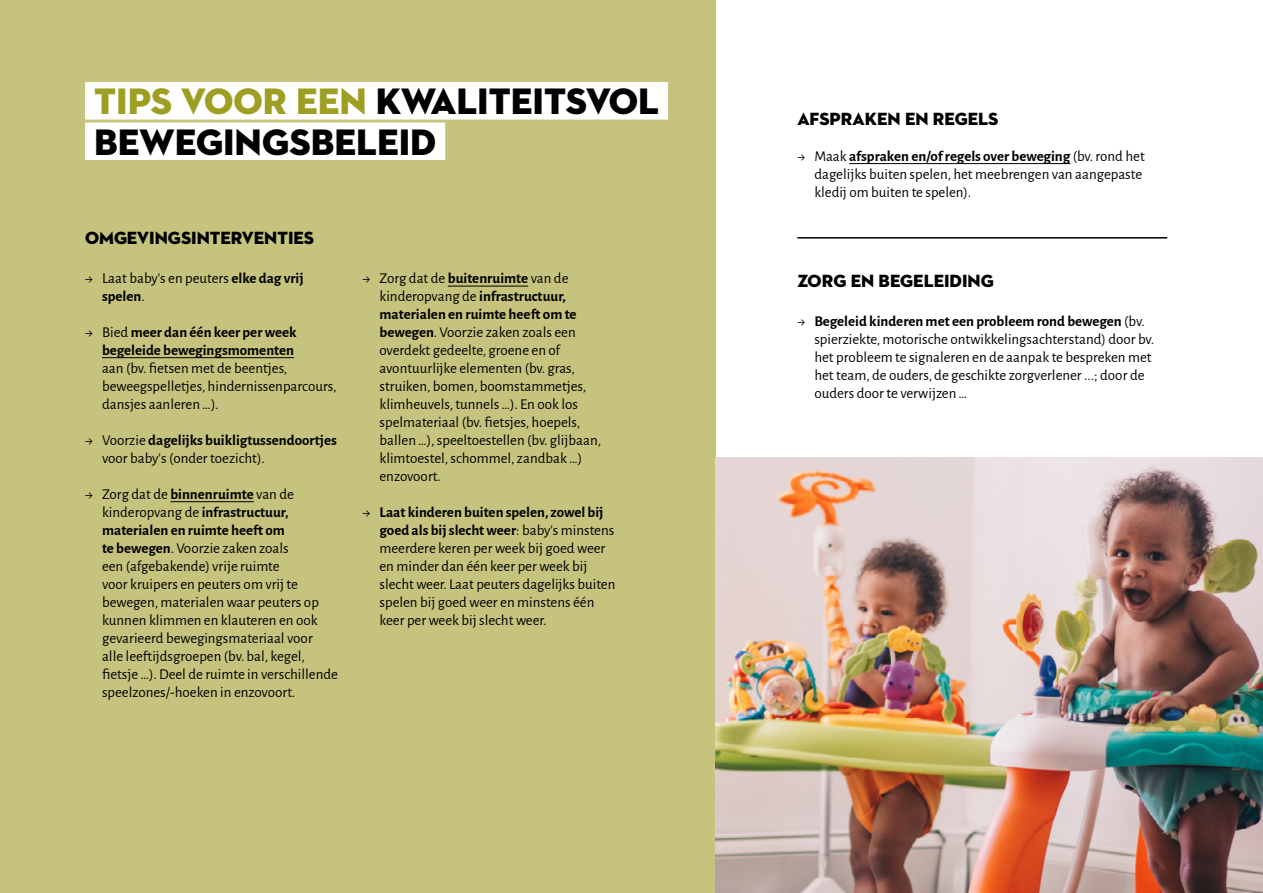
<style>
.page{position:relative;width:1263px;height:893px;background:#fff}
.page>*{position:absolute;margin:0;border:0;box-sizing:border-box;transform-origin:0 0}
.t1{font:37.5px/40.5px "Neutraface 2 Display Titling";color:#000}
.t2{font:18px "Neutraface 2 Display Titling";color:#000}
.t3{font:15px/18px "Alegreya Sans";color:#000}
.t4{font:700 15px/18px "Alegreya Sans";color:#000;text-align:right}
.s1{color:#9e9e22}
.s2{font-weight:700}
.s3{font-weight:400}
</style>
<div class="page">
<div style="left:0;top:0;width:715px;height:893px;background:#c5c37d"></div>
<hr style="left:102px;top:357px;width:192px;height:1px;background:#000">
<hr style="left:170px;top:501px;width:84px;height:1px;background:#000">
<hr style="left:448px;top:286px;width:80px;height:1px;background:#000">
<div style="left:85px;top:82px;width:583px;height:38px;background:#fff"></div>
<div style="left:85px;top:123px;width:360px;height:37px;background:#fff"></div>
<hr style="left:849px;top:163px;width:221px;height:1px;background:#000">
<hr style="left:797px;top:237px;width:370px;height:2px;background:#000">
<img style="left:715px;top:457px;width:548px;height:436px">
<h1 class="t1" style="left:94px;top:81px;width:566px"><span class="s1">TIPS VOOR EEN</span> KWALITEITSVOL<br>BEWEGINGSBELEID</h1>
<p class="t2" style="left:85px;top:226px;width:231px">OMGEVINGSINTERVENTIES</p>
<p class="t3" style="left:102px;top:268px;width:203px;text-indent:-17px">→ Laat baby’s en peuters <span class="s2">elke dag vrij spelen</span>.</p>
<p class="t4" style="left:85px;top:322px;width:213px"><span class="s3">→ Bied</span> meer dan één keer per week begeleide bewegingsmomenten</p>
<p class="t3" style="left:102px;top:358px;width:236px">aan (bv. fietsen met de beentjes, beweegspelletjes, hindernissenparcours, dansjes aanleren …).</p>
<p class="t3" style="left:102px;top:430px;width:236px;text-indent:-17px">→ Voorzie <span class="s2">dagelijks buikligtussendoortjes </span>voor baby’s (onder toezicht).</p>
<p class="t3" style="left:102px;top:484px;width:237px;text-indent:-17px">→ Zorg dat de <span class="s2">binnenruimte</span> van de kinderopvang de <span class="s2">infrastructuur, materialen en ruimte heeft om<br>te bewegen</span>. Voorzie zaken zoals<br>een (afgebakende) vrije ruimte<br>voor kruipers en peuters om vrij te bewegen, materialen waar peuters op kunnen klimmen en klauteren en ook gevarieerd bewegingsmateriaal voor<br>alle leeftijdsgroepen (bv. bal, kegel, fietsje …). Deel de ruimte in verschillende speelzones/-hoeken in enzovoort.</p>
<p class="t3" style="left:379px;top:269px;width:223px;text-indent:-17px">→ Zorg dat de <span class="s2">buitenruimte</span> van de kinderopvang de <span class="s2">infrastructuur, materialen en ruimte heeft om te bewegen</span>. Voorzie zaken zoals een overdekt gedeelte, groene en of avontuurlijke elementen (bv. gras, struiken, bomen, boomstammetjes, klimheuvels, tunnels …). En ook los spelmateriaal (bv. fietsjes, hoepels, ballen …), speeltoestellen (bv. glijbaan, klimtoestel, schommel, zandbak …) enzovoort.</p>
<p class="t3" style="left:379px;top:503px;width:237px;text-indent:-17px">→ <span class="s2">Laat kinderen buiten spelen, zowel bij goed als bij slecht weer</span>: baby’s minstens meerdere keren per week bij goed weer en minder dan één keer per week bij slecht weer. Laat peuters dagelijks buiten spelen bij goed weer en minstens één keer per week bij slecht weer.</p>
<p class="t2" style="left:797px;top:107px;width:203px">AFSPRAKEN EN REGELS</p>
<p class="t3" style="left:814px;top:146px;width:332px;text-indent:-17px">→ Maak <span class="s2">afspraken en/of regels over beweging</span> (bv. rond het dagelijks buiten spelen, het meebrengen van aangepaste kledij om buiten te spelen).</p>
<p class="t2" style="left:797px;top:270px;width:198px">ZORG EN BEGELEIDING</p>
<p class="t3" style="left:814px;top:312px;width:341px;text-indent:-17px">→ <span class="s2">Begeleid kinderen met een probleem rond bewegen</span> (bv. spierziekte, motorische ontwikkelingsachterstand) door bv. het probleem te signaleren en de aanpak te bespreken met het team, de ouders, de geschikte zorgverlener ...; door de ouders door te verwijzen …</p>
</div>
